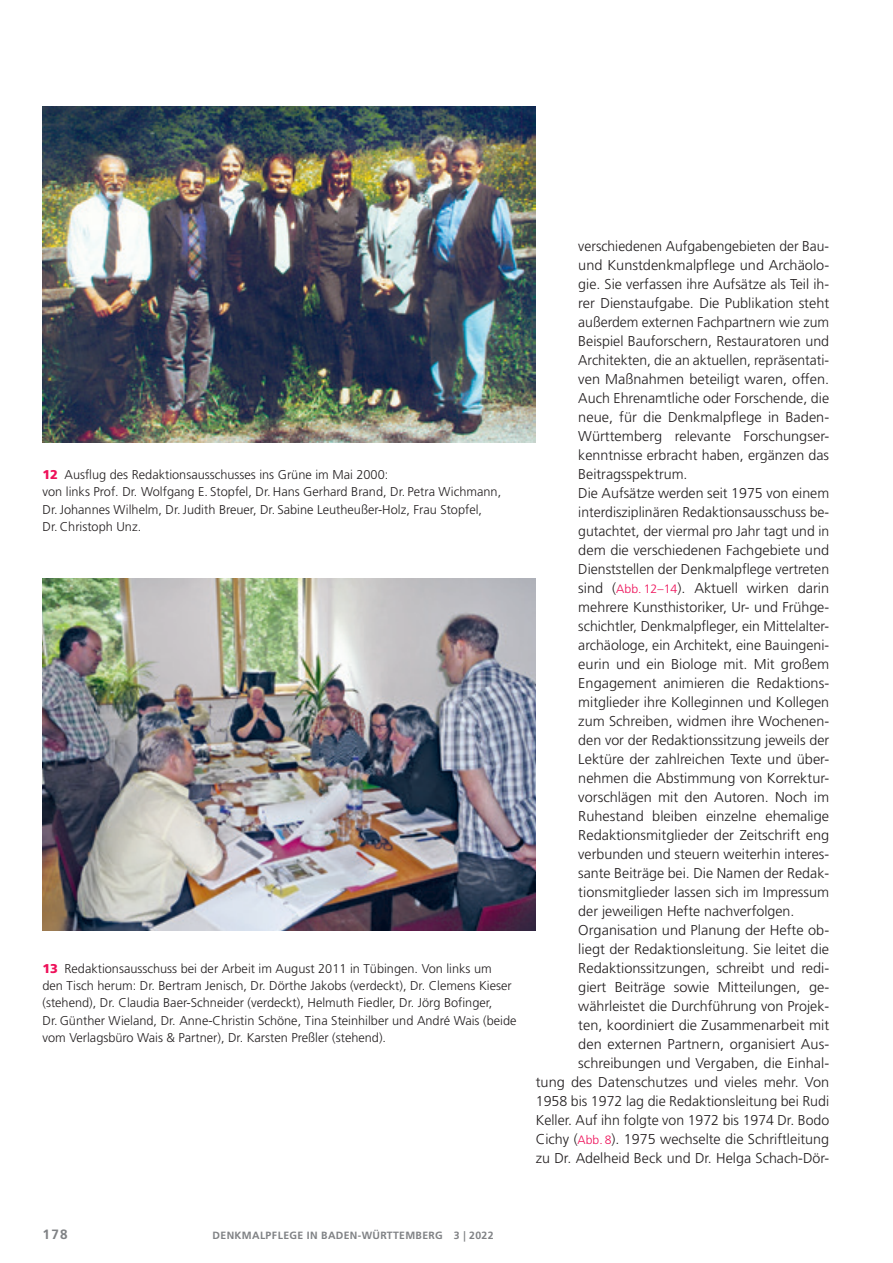
<style>
.page{position:relative;width:893px;height:1263px;background:#fff}
.page>*{position:absolute;margin:0;border:0;box-sizing:border-box;transform-origin:0 0}
.t1{font:300 14.25px "Frutiger LT";color:#231f20}
.t2{font:700 13.5px "Frutiger LT";color:#808285}
.t3{font:300 12.75px/17.2px "Frutiger LT";color:#231f20}
.t4{font:700 10.5px "Frutiger LT";letter-spacing:.03em;color:#808285}
.s1{font-weight:900;color:#ee1059}
.s2{font-family:"Frutiger";font-size:12.15px;color:#ee1059}
</style>
<div class="page">
<img style="left:43px;top:578px;width:493px;height:353px">
<img style="left:43px;top:106px;width:493px;height:336px">
<p class="t3" style="left:43px;top:466px;width:460px"><span class="s1">12</span> Ausflug des Redaktionsausschusses ins Grüne im Mai 2000:<br>von links Prof. Dr. Wolfgang E. Stopfel, Dr. Hans Gerhard Brand, Dr. Petra Wichmann, Dr. Johannes Wilhelm, Dr. Judith Breuer, Dr. Sabine Leutheußer--Holz, Frau Stopfel,<br>Dr. Christoph Unz.</p>
<p class="t3" style="left:43px;top:960px;width:475px"><span class="s1">13</span> Redaktionsausschuss bei der Arbeit im August 2011 in Tübingen. Von links um<br>den Tisch herum: Dr. Bertram Jenisch, Dr. Dörthe Jakobs (verdeckt), Dr. Clemens Kieser (stehend), Dr. Claudia Baer-Schneider (verdeckt), Helmuth Fiedler, Dr. Jörg Bofinger,<br>Dr. Günther Wieland, Dr. Anne--Christin Schöne, Tina Steinhilber und André Wais (beide vom Verlagsbüro Wais &amp; Partner), Dr. Karsten Preßler (stehend).</p>
<p class="t1" style="left:578px;top:238px;width:251px">verschiedenen Aufgabengebieten der Bau-</p>
<p class="t1" style="left:578px;top:257px;width:252px">und Kunstdenkmalpflege und Archäolo-</p>
<p class="t1" style="left:578px;top:276px;width:252px">gie. Sie verfassen ihre Aufsätze als Teil ih-</p>
<p class="t1" style="left:578px;top:295px;width:252px">rer Dienstaufgabe. Die Publikation steht</p>
<p class="t1" style="left:578px;top:314px;width:252px">außerdem externen Fachpartnern wie zum</p>
<p class="t1" style="left:578px;top:333px;width:252px">Beispiel Bauforschern, Restauratoren und</p>
<p class="t1" style="left:578px;top:352px;width:252px">Architekten, die an aktuellen, repräsentati-</p>
<p class="t1" style="left:578px;top:371px;width:252px">ven Maßnahmen beteiligt waren, offen.</p>
<p class="t1" style="left:578px;top:390px;width:252px">Auch Ehrenamtliche oder Forschende, die</p>
<p class="t1" style="left:578px;top:409px;width:250px">neue, für die Denkmalpflege in Baden--</p>
<p class="t1" style="left:578px;top:428px;width:252px">Württemberg relevante Forschungser-</p>
<p class="t1" style="left:578px;top:447px;width:252px">kenntnisse erbracht haben, ergänzen das</p>
<p class="t1" style="left:578px;top:466px;width:111px">Beitragsspektrum.</p>
<p class="t1" style="left:578px;top:485px;width:252px">Die Aufsätze werden seit 1975 von einem</p>
<p class="t1" style="left:578px;top:504px;width:252px">interdisziplinären Redaktionsausschuss be-</p>
<p class="t1" style="left:578px;top:523px;width:252px">gutachtet, der viermal pro Jahr tagt und in</p>
<p class="t1" style="left:578px;top:542px;width:252px">dem die verschiedenen Fachgebiete und</p>
<p class="t1" style="left:578px;top:561px;width:252px">Dienststellen der Denkmalpflege vertreten</p>
<p class="t1" style="left:578px;top:580px;width:252px">sind (<span class="s2">Abb. 12–14</span>). Aktuell wirken darin</p>
<p class="t1" style="left:578px;top:599px;width:252px">mehrere Kunsthistoriker, Ur- und Frühge-</p>
<p class="t1" style="left:578px;top:618px;width:252px">schichtler, Denkmalpfleger, ein Mittelalter-</p>
<p class="t1" style="left:578px;top:637px;width:252px">archäologe, ein Architekt, eine Bauingeni-</p>
<p class="t1" style="left:578px;top:656px;width:252px">eurin und ein Biologe mit. Mit großem</p>
<p class="t1" style="left:578px;top:675px;width:252px">Engagement animieren die Redaktions-</p>
<p class="t1" style="left:578px;top:694px;width:252px">mitglieder ihre Kolleginnen und Kollegen</p>
<p class="t1" style="left:578px;top:713px;width:252px">zum Schreiben, widmen ihre Wochenen-</p>
<p class="t1" style="left:578px;top:732px;width:252px">den vor der Redaktionssitzung jeweils der</p>
<p class="t1" style="left:578px;top:751px;width:252px">Lektüre der zahlreichen Texte und über-</p>
<p class="t1" style="left:578px;top:770px;width:252px">nehmen die Abstimmung von Korrektur-</p>
<p class="t1" style="left:578px;top:789px;width:252px">vorschlägen mit den Autoren. Noch im</p>
<p class="t1" style="left:578px;top:808px;width:252px">Ruhestand bleiben einzelne ehemalige</p>
<p class="t1" style="left:578px;top:827px;width:252px">Redaktionsmitglieder der Zeitschrift eng</p>
<p class="t1" style="left:578px;top:846px;width:252px">verbunden und steuern weiterhin interes-</p>
<p class="t1" style="left:578px;top:865px;width:252px">sante Beiträge bei. Die Namen der Redak-</p>
<p class="t1" style="left:578px;top:884px;width:252px">tionsmitglieder lassen sich im Impressum</p>
<p class="t1" style="left:578px;top:903px;width:218px">der jeweiligen Hefte nachverfolgen.</p>
<p class="t1" style="left:578px;top:922px;width:252px">Organisation und Planung der Hefte ob-</p>
<p class="t1" style="left:578px;top:941px;width:252px">liegt der Redaktionsleitung. Sie leitet die</p>
<p class="t1" style="left:578px;top:960px;width:252px">Redaktionssitzungen, schreibt und redi-</p>
<p class="t1" style="left:578px;top:979px;width:252px">giert Beiträge sowie Mitteilungen, ge-</p>
<p class="t1" style="left:578px;top:998px;width:252px">währleistet die Durchführung von Projek-</p>
<p class="t1" style="left:578px;top:1017px;width:252px">ten, koordiniert die Zusammenarbeit mit</p>
<p class="t1" style="left:578px;top:1036px;width:252px">den externen Partnern, organisiert Aus-</p>
<p class="t1" style="left:578px;top:1055px;width:252px">schreibungen und Vergaben, die Einhal-</p>
<p class="t1" style="left:536px;top:1074px;width:295px">tung des Datenschutzes und vieles mehr. Von</p>
<p class="t1" style="left:536px;top:1093px;width:295px">1958 bis 1972 lag die Redaktionsleitung bei Rudi</p>
<p class="t1" style="left:536px;top:1112px;width:295px">Keller. Auf ihn folgte von 1972 bis 1974 Dr. Bodo</p>
<p class="t1" style="left:536px;top:1131px;width:295px">Cichy (<span class="s2">Abb. 8</span>). 1975 wechselte die Schriftleitung</p>
<p class="t1" style="left:536px;top:1150px;width:295px">zu Dr. Adelheid Beck und Dr. Helga Schach-Dör-</p>
<p class="t2" style="left:43px;top:1226px;width:27px">178</p>
<p class="t4" style="left:213px;top:1229px;width:282px">DENKMALPFLEGE IN BADEN-WÜRTTEMBERG 3 | 2022</p>
</div>
